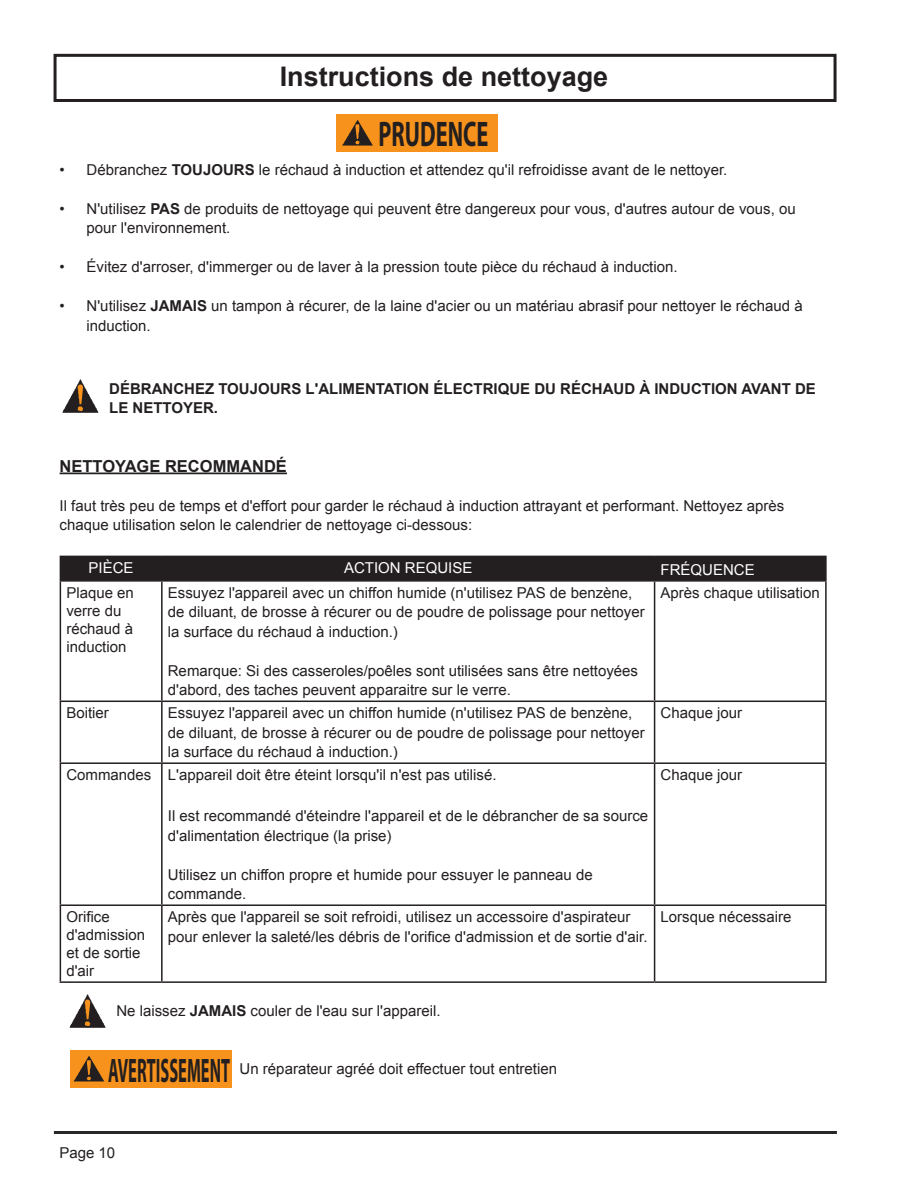
<style>
.page{position:relative;width:918px;height:1188px;background:#fff}
.page>*{position:absolute;margin:0;border:0;box-sizing:border-box;transform-origin:0 0}
.t1{font:700 35.7px "Myriad";color:#231f20;scale:.63 1}
.t2{font:700 34.05px "Myriad";color:#231f20;scale:.48 1}
.t3{font:700 27px "Arial";color:#231f20}
.t4{font:700 16.5px "Arial";color:#231f20}
.t5{font:15px/19.5px "Arial";color:#231f20}
.t6{font:700 15px/19.5px "Arial";color:#231f20}
.t7{font:15px "Arial";color:#fff}
.s1{font-weight:700}
</style>
<div class="page">
<div style="left:54px;top:54px;width:783px;height:48px;border:3px solid #231f20"></div>
<hr style="left:60px;top:473px;width:227px;height:1px;background:#231f20">
<hr style="left:655px;top:556px;width:172px;height:1px;background:#231f20">
<div style="left:60px;top:556px;width:765px;height:24px;background:#231f20"></div>
<hr style="left:825px;top:557px;width:2px;height:23px;background:#231f20">
<hr style="left:60px;top:580px;width:102px;height:2px;background:#231f20">
<hr style="left:60px;top:582px;width:1px;height:119px;background:#231f20">
<hr style="left:162px;top:580px;width:493px;height:2px;background:#231f20">
<hr style="left:161px;top:582px;width:2px;height:119px;background:#231f20">
<hr style="left:655px;top:580px;width:172px;height:2px;background:#231f20">
<hr style="left:654px;top:582px;width:1px;height:119px;background:#231f20">
<hr style="left:825px;top:582px;width:2px;height:119px;background:#231f20">
<hr style="left:60px;top:701px;width:102px;height:1px;background:#231f20">
<hr style="left:60px;top:702px;width:1px;height:60px;background:#231f20">
<hr style="left:162px;top:701px;width:493px;height:1px;background:#231f20">
<hr style="left:161px;top:702px;width:2px;height:60px;background:#231f20">
<hr style="left:655px;top:701px;width:172px;height:1px;background:#231f20">
<hr style="left:654px;top:702px;width:1px;height:60px;background:#231f20">
<hr style="left:825px;top:702px;width:2px;height:60px;background:#231f20">
<hr style="left:60px;top:762px;width:102px;height:2px;background:#231f20">
<hr style="left:60px;top:764px;width:1px;height:140px;background:#231f20">
<hr style="left:162px;top:762px;width:493px;height:2px;background:#231f20">
<hr style="left:161px;top:764px;width:2px;height:140px;background:#231f20">
<hr style="left:655px;top:762px;width:172px;height:2px;background:#231f20">
<hr style="left:654px;top:764px;width:1px;height:140px;background:#231f20">
<hr style="left:825px;top:764px;width:2px;height:140px;background:#231f20">
<hr style="left:60px;top:904px;width:102px;height:2px;background:#231f20">
<hr style="left:60px;top:906px;width:1px;height:75px;background:#231f20">
<hr style="left:162px;top:904px;width:493px;height:2px;background:#231f20">
<hr style="left:161px;top:906px;width:2px;height:75px;background:#231f20">
<hr style="left:655px;top:904px;width:172px;height:2px;background:#231f20">
<hr style="left:654px;top:906px;width:1px;height:75px;background:#231f20">
<hr style="left:825px;top:906px;width:2px;height:75px;background:#231f20">
<hr style="left:60px;top:981px;width:102px;height:2px;background:#231f20">
<hr style="left:162px;top:981px;width:493px;height:2px;background:#231f20">
<hr style="left:655px;top:981px;width:172px;height:2px;background:#231f20">
<div style="left:336px;top:114px;width:162px;height:38px;background:#f7931d"></div>
<svg style="left:342px;top:120px;width:31px;height:26px"></svg>
<svg style="left:62px;top:380px;width:36px;height:33px"></svg>
<hr style="left:54px;top:1131px;width:783px;height:3px;background:#252728">
<svg style="left:70px;top:995px;width:36px;height:33px"></svg>
<div style="left:70px;top:1050px;width:162px;height:38px;background:#f7931d"></div>
<svg style="left:74px;top:1056px;width:30px;height:25px"></svg>
<h3 class="t3" style="left:280px;top:59px;width:330px">Instructions de nettoyage</h3>
<h1 class="t1" style="left:379px;top:115px;width:176px">PRUDENCE</h1>
<p class="t5" style="left:60px;top:160px;width:669px">• Débranchez <span class="s1">TOUJOURS</span> le réchaud à induction et attendez qu'il refroidisse avant de le nettoyer.</p>
<p class="t5" style="left:87px;top:199px;width:711px;text-indent:-27px">• N'utilisez <span class="s1">PAS</span> de produits de nettoyage qui peuvent être dangereux pour vous, d'autres autour de vous, ou pour l'environnement.</p>
<p class="t5" style="left:60px;top:258px;width:620px">• Évitez d'arroser, d'immerger ou de laver à la pression toute pièce du réchaud à induction.</p>
<p class="t5" style="left:87px;top:297px;width:718px;text-indent:-27px">• N'utilisez <span class="s1">JAMAIS</span> un tampon à récurer, de la laine d'acier ou un matériau abrasif pour nettoyer le réchaud à induction.</p>
<p class="t6" style="left:109px;top:379px;width:708px">DÉBRANCHEZ TOUJOURS L'ALIMENTATION ÉLECTRIQUE DU RÉCHAUD À INDUCTION AVANT DE<br>LE NETTOYER.</p>
<p class="t4" style="left:60px;top:455px;width:229px">NETTOYAGE RECOMMANDÉ</p>
<p class="t5" style="left:60px;top:496px;width:726px">Il faut très peu de temps et d'effort pour garder le réchaud à induction attrayant et performant. Nettoyez après chaque utilisation selon le calendrier de nettoyage ci-dessous:</p>
<p class="t7" style="left:89px;top:558px;width:47px">PIÈCE</p>
<p class="t7" style="left:344px;top:558px;width:130px">ACTION REQUISE</p>
<p class="t7" style="left:661px;top:560px;width:96px">FRÉQUENCE</p>
<p class="t5" style="left:66px;top:584px;width:69px;line-height:18px">Plaque en verre du réchaud à induction</p>
<p class="t5" style="left:168px;top:583px;width:478px">Essuyez l'appareil avec un chiffon humide (n'utilisez PAS de benzène, de diluant, de brosse à récurer ou de poudre de polissage pour nettoyer la surface du réchaud à induction.)</p>
<p class="t5" style="left:168px;top:661px;width:472px">Remarque: Si des casseroles/poêles sont utilisées sans être nettoyées d'abord, des taches peuvent apparaitre sur le verre.</p>
<p class="t5" style="left:661px;top:583px;width:161px">Après chaque utilisation</p>
<p class="t5" style="left:66px;top:703px;width:44px">Boitier</p>
<p class="t5" style="left:168px;top:703px;width:478px">Essuyez l'appareil avec un chiffon humide (n'utilisez PAS de benzène, de diluant, de brosse à récurer ou de poudre de polissage pour nettoyer la surface du réchaud à induction.)</p>
<p class="t5" style="left:661px;top:703px;width:83px">Chaque jour</p>
<p class="t5" style="left:66px;top:765px;width:432px">Commandes L'appareil doit être éteint lorsqu'il n'est pas utilisé.</p>
<p class="t5" style="left:168px;top:806px;width:482px">Il est recommandé d'éteindre l'appareil et de le débrancher de sa source d'alimentation électrique (la prise)</p>
<p class="t5" style="left:168px;top:865px;width:426px">Utilisez un chiffon propre et humide pour essuyer le panneau de commande.</p>
<p class="t5" style="left:661px;top:765px;width:83px">Chaque jour</p>
<p class="t5" style="left:66px;top:908px;width:80px;line-height:18px">Orifice d'admission et de sortie d'air</p>
<p class="t5" style="left:168px;top:907px;width:481px">Après que l'appareil se soit refroidi, utilisez un accessoire d'aspirateur pour enlever la saleté/les débris de l'orifice d'admission et de sortie d'air.</p>
<p class="t5" style="left:661px;top:907px;width:132px">Lorsque nécessaire</p>
<p class="t5" style="left:116px;top:1001px;width:326px">Ne laissez <span class="s1">JAMAIS</span> couler de l'eau sur l'appareil.</p>
<h2 class="t2" style="left:108px;top:1053px;width:255px">AVERTISSEMENT</h2>
<p class="t5" style="left:240px;top:1060px;width:319px">Un réparateur agréé doit effectuer tout entretien</p>
<p class="t5" style="left:59px;top:1143px;width:57px">Page 10</p>
</div>
